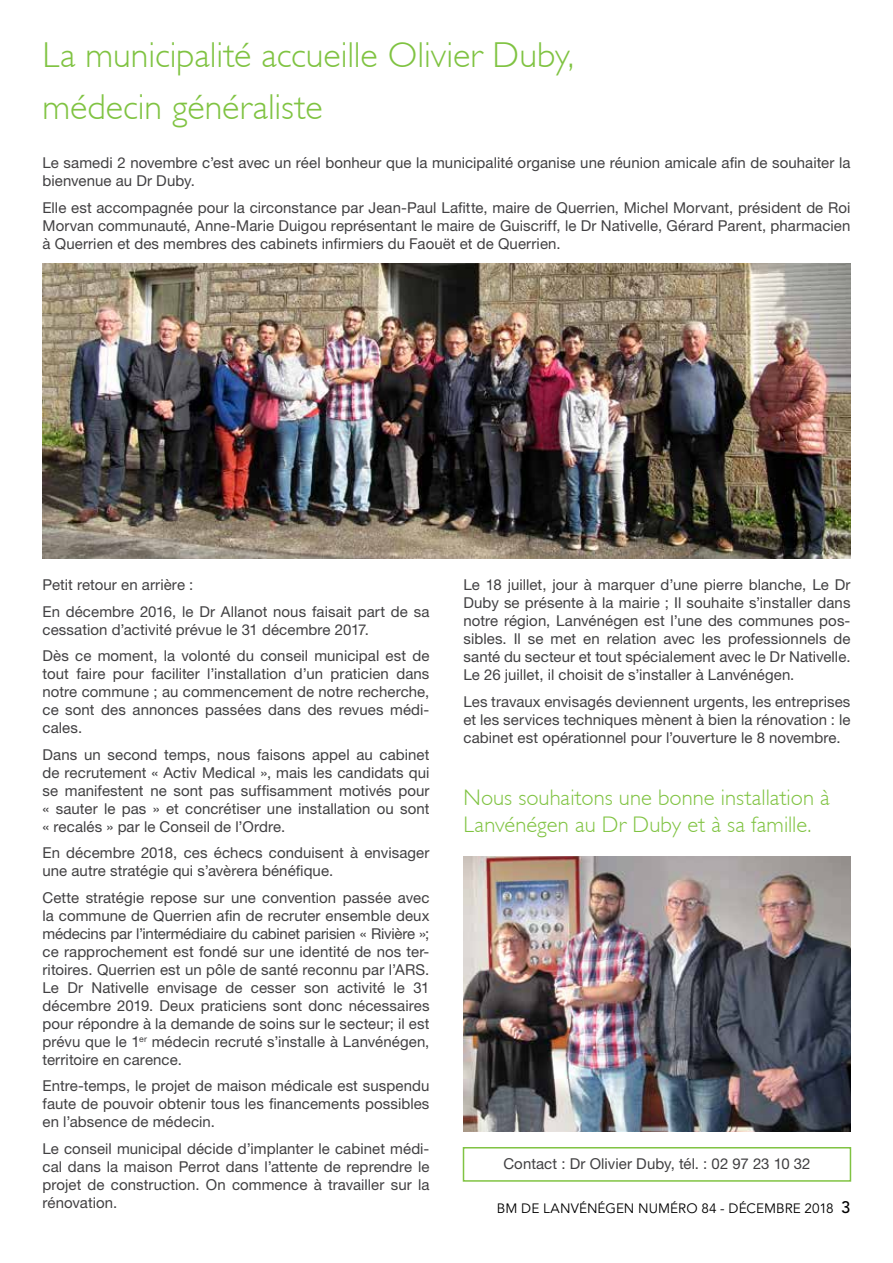
<style>
.page{position:relative;width:893px;height:1263px;background:#fff}
.page>*{position:absolute;margin:0;border:0;box-sizing:border-box;transform-origin:0 0}
.t1{font:300 36px/51.8px "Gill Sans";color:#80c342}
.t2{font:300 22.5px/27px "Gill Sans";color:#80c342}
.t3{font:15px/18px "Helvetica Neue LT Std";letter-spacing:.005em;color:#414042;text-align:justify}
.t4{font:13.5px "Avenir LT Std";letter-spacing:.005em;color:#000}
.s1{font-weight:500;font-size:16.5px}
</style>
<div class="page">
<div style="left:463px;top:1147px;width:388px;height:35px;border:2px solid #80c342"></div>
<img style="left:43px;top:263px;width:807px;height:295px">
<img style="left:463px;top:856px;width:387px;height:275px">
<h1 class="t1" style="left:43px;top:30px;width:533px">La municipalité accueille Olivier Duby, médecin généraliste</h1>
<p class="t3" style="left:43px;top:153px;width:809px">Le samedi 2 novembre c’est avec un réel bonheur que la municipalité organise une réunion amicale afin de souhaiter la bienvenue au Dr Duby.</p>
<p class="t3" style="left:43px;top:198px;width:809px">Elle est accompagnée pour la circonstance par Jean-Paul Lafitte, maire de Querrien, Michel Morvant, président de Roi Morvan communauté, Anne-Marie Duigou représentant le maire de Guiscriff, le Dr Nativelle, Gérard Parent, pharmacien à Querrien et des membres des cabinets infirmiers du Faouët et de Querrien.</p>
<p class="t3" style="left:43px;top:571px;width:388px;line-height:26.5px">Petit retour en arrière :<br>En décembre 2016, le Dr Allanot nous faisait part de sa</p>
<p class="t3" style="left:43px;top:616px;width:388px;line-height:26.5px">cessation d’activité prévue le 31 décembre 2017.<br>Dès ce moment, la volonté du conseil municipal est de</p>
<p class="t3" style="left:43px;top:665px;width:388px">tout faire pour faciliter l’installation d’un praticien dans notre commune ; au commencement de notre recherche, ce sont des annonces passées dans des revues médi&shy;cales.</p>
<p class="t3" style="left:43px;top:745px;width:388px">Dans un second temps, nous faisons appel au cabinet de recrutement « Activ Medical », mais les candidats qui se manifestent ne sont pas suffisamment motivés pour « sauter le pas » et concrétiser une installation ou sont « recalés » par le Conseil de l’Ordre.</p>
<p class="t3" style="left:43px;top:844px;width:388px">En décembre 2018, ces échecs conduisent à envisager une autre stratégie qui s’avèrera bénéfique.</p>
<p class="t3" style="left:43px;top:888px;width:388px">Cette stratégie repose sur une convention passée avec la commune de Querrien afin de recruter ensemble deux médecins par l’intermédiaire du cabinet parisien « Rivière »; ce rapprochement est fondé sur une identité de nos ter&shy;ritoires. Querrien est un pôle de santé reconnu par l’ARS.<br>Le Dr Nativelle envisage de cesser son activité le 31 décembre 2019. Deux praticiens sont donc nécessaires pour répondre à la demande de soins sur le secteur; il est prévu que le 1<sup>er</sup> médecin recruté s’installe à Lanvénégen, territoire en carence.</p>
<p class="t3" style="left:43px;top:1077px;width:388px">Entre-temps, le projet de maison médicale est suspendu faute de pouvoir obtenir tous les financements possibles en l’absence de médecin.</p>
<p class="t3" style="left:43px;top:1139px;width:388px">Le conseil municipal décide d’implanter le cabinet médi&shy;cal dans la maison Perrot dans l’attente de reprendre le projet de construction. On commence à travailler sur la rénovation.</p>
<p class="t3" style="left:463px;top:576px;width:388px">Le 18 juillet, jour à marquer d’une pierre blanche, Le Dr Duby se présente à la mairie ; Il souhaite s’installer dans notre région, Lanvénégen est l’une des communes pos&shy;sibles. Il se met en relation avec les professionnels de santé du secteur et tout spécialement avec le Dr Nativelle.<br>Le 26 juillet, il choisit de s’installer à Lanvénégen.</p>
<p class="t3" style="left:463px;top:692px;width:388px">Les travaux envisagés deviennent urgents, les entreprises et les services techniques mènent à bien la rénovation : le cabinet est opérationnel pour l’ouverture le 8 novembre.</p>
<h2 class="t2" style="left:463px;top:784px;width:368px">Nous souhaitons une bonne installation à<br>Lanvénégen au Dr Duby et à sa famille.</h2>
<p class="t3" style="left:503px;top:1155px;width:309px">Contact : Dr Olivier Duby, tél. : 02 97 23 10 32</p>
<p class="t4" style="left:497px;top:1200px;width:355px">BM DE LANVÉNÉGEN NUMÉRO 84 - DÉCEMBRE 2018 <span class="s1">3</span></p>
</div>
